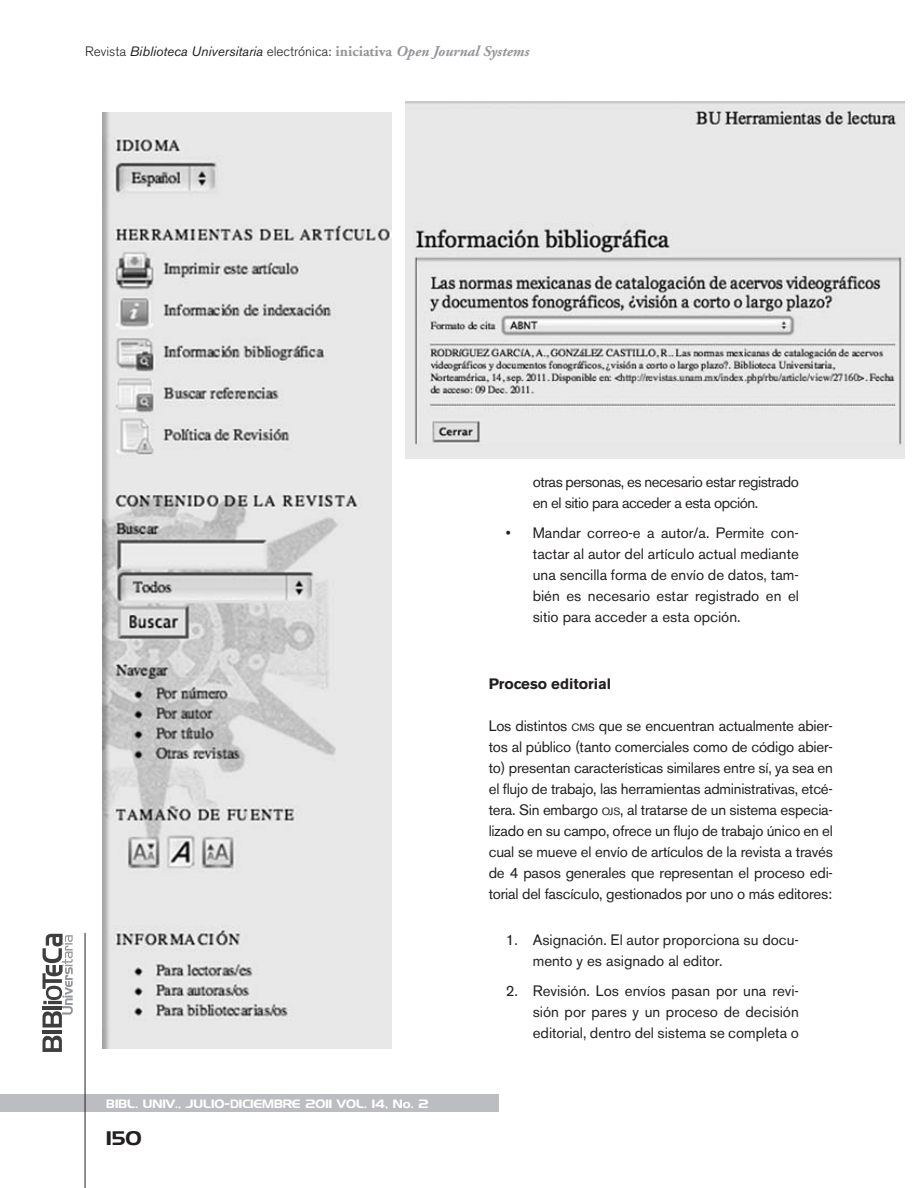
<style>
.page{position:relative;width:918px;height:1188px;background:#fff}
.page>*{position:absolute;margin:0;border:0;box-sizing:border-box;transform-origin:0 0}
.t1{font:19.5px "Denmark";color:#231f20}
.CUERPO_-_español{font:15px/21px "Akzidenz Grotesk BE";color:#231f20;text-align:justify}
.CUERPO_-_español-2{font:15px/21px "Akzidenz Grotesk BE";letter-spacing:-.03em;color:#231f20}
.Subtitulo_1{font:700 15px "Akzidenz Grotesk BE";color:#231f20}
.t2{font:italic 13.5px "Akzidenz Grotesk BE";color:#231f20}
.t3{font:12px "Denmark";color:#fff}
.s1{font-weight:300;font-style:normal}
.s2{font-family:"Adobe Garamond";font-weight:700;font-style:normal;font-size:15px;color:#939598}
.s3{font-family:"Adobe Garamond";font-weight:700;font-size:15px;color:#939598}
.s4{font-size:10.5px}
</style>
<div class="page">
<svg style="left:43px;top:1036px;width:19px;height:16px"></svg>
<hr style="left:43px;top:1030px;width:19px;height:4px;background:#3e3e3f">
<svg style="left:43px;top:934px;width:30px;height:94px"></svg>
<div style="left:0;top:1094px;width:498px;height:17px;background:#bcbdc0"></div>
<hr style="left:85px;top:933px;width:1px;height:255px;background:#231f20">
<img style="left:103px;top:113px;width:289px;height:935px">
<img style="left:405px;top:101px;width:499px;height:358px">
<p class="t2" style="left:85px;top:43px;width:446px"><span class="s1">Revista</span> Biblioteca Universitaria <span class="s1">electrónica:</span> <span class="s2">iniciativa</span> <span class="s3">Open Journal Systems</span></p>
<p class="CUERPO_-_español-2" style="left:533px;top:472px;width:268px">otras personas, es necesario estar registrado en el sitio para acceder a esta opción.</p>
<p class="CUERPO_-_español" style="left:533px;top:522px;width:268px;text-indent:-27px">• Mandar correo-e a autor/a. Permite con&shy;tactar al autor del artículo actual mediante una sencilla forma de envío de datos, tam&shy;bién es necesario estar registrado en el sitio para acceder a esta opción.</p>
<p class="t3" style="left:106px;top:1096px;width:324px">BIBL. UNIV., JULIO-DICIEMBRE 2011 VOL. 14, No. 2</p>
<h1 class="t1" style="left:106px;top:1127px;width:37px">150</h1>
<p class="Subtitulo_1" style="left:489px;top:675px;width:124px">Proceso editorial</p>
<p class="CUERPO_-_español" style="left:489px;top:715px;width:346px">Los distintos <span class="s4">CMS</span> que se encuentran actualmente abier&shy;tos al público (tanto comerciales como de código abier&shy;to) presentan características similares entre sí, ya sea en el flujo de trabajo, las herramientas administrativas, etcé&shy;tera. Sin embargo <span class="s4">OJS</span>, al tratarse de un sistema especia&shy;lizado en su campo, ofrece un flujo de trabajo único en el cual se mueve el envío de artículos de la revista a través de 4 pasos generales que representan el proceso edi&shy;torial del fascículo, gestionados por uno o más editores:</p>
<p class="CUERPO_-_español" style="left:533px;top:930px;width:268px;text-indent:-27px">1. Asignación. El autor proporciona su docu&shy;mento y es asignado al editor.</p>
<p class="CUERPO_-_español" style="left:533px;top:980px;width:268px;text-indent:-27px">2. Revisión. Los envíos pasan por una revi&shy;sión por pares y un proceso de decisión editorial, dentro del sistema se completa o</p>
</div>
